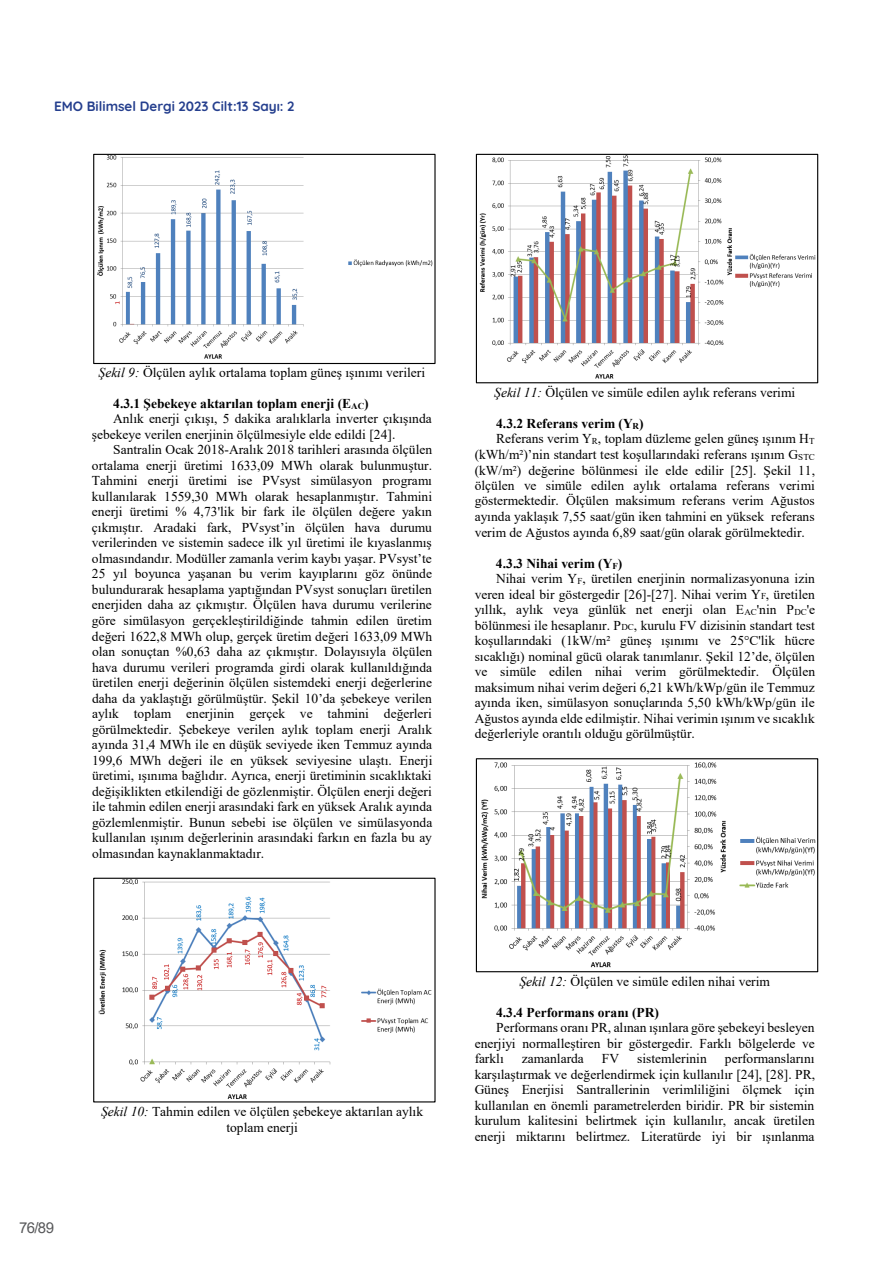
<style>
.page{position:relative;width:893px;height:1263px;background:#fff}
.page>*{position:absolute;margin:0;border:0;box-sizing:border-box;transform-origin:0 0}
.t1{font:15px "Arial";color:#57585a}
.t2{font:13.5px/15.6px "Times New Roman";color:#000;text-align:center}
.t3{font:700 13.5px "Times New Roman";letter-spacing:-.005em;color:#000}
.t4{font:700 13.5px "Quicksand";color:#253f8e}
.s1{font-style:italic}
.s2{font-size:9px}
</style>
<div class="page">
<img style="left:97px;top:156px;width:336px;height:203px">
<div style="left:93px;top:154px;width:343px;height:210px;border:1px solid #000"></div>
<img style="left:98px;top:880px;width:334px;height:219px">
<div style="left:93px;top:878px;width:343px;height:224px;border:1px solid #000"></div>
<img style="left:479px;top:156px;width:337px;height:223px">
<div style="left:476px;top:154px;width:342px;height:229px;border:1px solid #000"></div>
<img style="left:481px;top:762px;width:335px;height:206px">
<div style="left:476px;top:758px;width:342px;height:214px;border:1px solid #000"></div>
<p class="t4" style="left:54px;top:96px;width:242px">EMO Bilimsel Dergi 2023 Cilt:13 Sayı: 2</p>
<p class="t2" style="left:99px;top:364px;width:328px"><span class="s1">Şekil 9:</span> Ölçülen aylık ortalama toplam güneş ışınımı verileri</p>
<p class="t3" style="left:113px;top:394px;width:257px">4.3.1 Şebekeye aktarılan toplam enerji (E<span class="s2">AC</span>)</p>
<p class="t2" style="left:113px;top:410px;width:320px">Anlık enerji çıkışı, 5 dakika aralıklarla inverter çıkışında</p>
<p class="t2" style="left:92px;top:426px;width:305px">şebekeye verilen enerjinin ölçülmesiyle elde edildi [24].</p>
<p class="t2" style="left:113px;top:441px;width:320px">Santralin Ocak 2018-Aralık 2018 tarihleri arasında ölçülen</p>
<p class="t2" style="left:92px;top:457px;width:342px">ortalama enerji üretimi 1633,09 MWh olarak bulunmuştur.</p>
<p class="t2" style="left:92px;top:473px;width:342px">Tahmini enerji üretimi ise PVsyst simülasyon programı</p>
<p class="t2" style="left:92px;top:488px;width:342px">kullanılarak 1559,30 MWh olarak hesaplanmıştır. Tahmini</p>
<p class="t2" style="left:92px;top:503px;width:341px">enerji üretimi % 4,73'lik bir fark ile ölçülen değere yakın</p>
<p class="t2" style="left:92px;top:519px;width:341px">çıkmıştır. Aradaki fark, PVsyst’in ölçülen hava durumu</p>
<p class="t2" style="left:92px;top:535px;width:341px">verilerinden ve sistemin sadece ilk yıl üretimi ile kıyaslanmış</p>
<p class="t2" style="left:92px;top:550px;width:341px">olmasındandır. Modüller zamanla verim kaybı yaşar. PVsyst’te</p>
<p class="t2" style="left:92px;top:566px;width:342px">25 yıl boyunca yaşanan bu verim kayıplarını göz önünde</p>
<p class="t2" style="left:92px;top:581px;width:341px">bulundurarak hesaplama yaptığından PVsyst sonuçları üretilen</p>
<p class="t2" style="left:92px;top:597px;width:341px">enerjiden daha az çıkmıştır. Ölçülen hava durumu verilerine</p>
<p class="t2" style="left:92px;top:612px;width:341px">göre simülasyon gerçekleştirildiğinde tahmin edilen üretim</p>
<p class="t2" style="left:92px;top:628px;width:342px">değeri 1622,8 MWh olup, gerçek üretim değeri 1633,09 MWh</p>
<p class="t2" style="left:92px;top:643px;width:342px">olan sonuçtan %0,63 daha az çıkmıştır. Dolayısıyla ölçülen</p>
<p class="t2" style="left:92px;top:659px;width:342px">hava durumu verileri programda girdi olarak kullanıldığında</p>
<p class="t2" style="left:92px;top:674px;width:341px">üretilen enerji değerinin ölçülen sistemdeki enerji değerlerine</p>
<p class="t2" style="left:92px;top:690px;width:341px">daha da yaklaştığı görülmüştür. Şekil 10’da şebekeye verilen</p>
<p class="t2" style="left:92px;top:705px;width:341px">aylık toplam enerjinin gerçek ve tahmini değerleri</p>
<p class="t2" style="left:92px;top:721px;width:342px">görülmektedir. Şebekeye verilen aylık toplam enerji Aralık</p>
<p class="t2" style="left:92px;top:736px;width:342px">ayında 31,4 MWh ile en düşük seviyede iken Temmuz ayında</p>
<p class="t2" style="left:92px;top:752px;width:342px">199,6 MWh değeri ile en yüksek seviyesine ulaştı. Enerji</p>
<p class="t2" style="left:92px;top:767px;width:341px">üretimi, ışınıma bağlıdır. Ayrıca, enerji üretiminin sıcaklıktaki</p>
<p class="t2" style="left:92px;top:783px;width:341px">değişiklikten etkilendiği de gözlenmiştir. Ölçülen enerji değeri</p>
<p class="t2" style="left:92px;top:799px;width:342px">ile tahmin edilen enerji arasındaki fark en yüksek Aralık ayında</p>
<p class="t2" style="left:92px;top:814px;width:342px">gözlemlenmiştir. Bunun sebebi ise ölçülen ve simülasyonda</p>
<p class="t2" style="left:92px;top:830px;width:341px">kullanılan ışınım değerlerinin arasındaki farkın en fazla bu ay</p>
<p class="t2" style="left:92px;top:845px;width:174px">olmasından kaynaklanmaktadır.</p>
<p class="t2" style="left:494px;top:384px;width:302px"><span class="s1">Şekil 11:</span> Ölçülen ve simüle edilen aylık referans verimi</p>
<p class="t3" style="left:496px;top:414px;width:149px">4.3.2 Referans verim (Y<span class="s2">R</span>)</p>
<p class="t2" style="left:496px;top:431px;width:320px">Referans verim Y<span class="s2">R</span>, toplam düzleme gelen güneş ışınım H<span class="s2">T</span></p>
<p class="t2" style="left:475px;top:446px;width:342px">(kWh/m²)’nin standart test koşullarındaki referans ışınım G<span class="s2">STC</span></p>
<p class="t2" style="left:475px;top:462px;width:342px">(kW/m²) değerine bölünmesi ile elde edilir [25]. Şekil 11,</p>
<p class="t2" style="left:475px;top:477px;width:342px">ölçülen ve simüle edilen aylık ortalama referans verimi</p>
<p class="t2" style="left:475px;top:493px;width:342px">göstermektedir. Ölçülen maksimum referans verim Ağustos</p>
<p class="t2" style="left:475px;top:508px;width:341px">ayında yaklaşık 7,55 saat/gün iken tahmini en yüksek referans</p>
<p class="t2" style="left:475px;top:524px;width:332px">verim de Ağustos ayında 6,89 saat/gün olarak görülmektedir.</p>
<p class="t3" style="left:496px;top:554px;width:128px">4.3.3 Nihai verim (Y<span class="s2">F</span>)</p>
<p class="t2" style="left:496px;top:570px;width:320px">Nihai verim Y<span class="s2">F</span>, üretilen enerjinin normalizasyonuna izin</p>
<p class="t2" style="left:475px;top:586px;width:342px">veren ideal bir göstergedir [26]-[27]. Nihai verim Y<span class="s2">F</span>, üretilen</p>
<p class="t2" style="left:475px;top:601px;width:342px">yıllık, aylık veya günlük net enerji olan E<span class="s2">AC</span>'nin P<span class="s2">DC</span>'e</p>
<p class="t2" style="left:475px;top:617px;width:342px">bölünmesi ile hesaplanır. P<span class="s2">DC</span>, kurulu FV dizisinin standart test</p>
<p class="t2" style="left:475px;top:632px;width:342px">koşullarındaki (1kW/m² güneş ışınımı ve 25°C'lik hücre</p>
<p class="t2" style="left:475px;top:648px;width:342px">sıcaklığı) nominal gücü olarak tanımlanır. Şekil 12’de, ölçülen</p>
<p class="t2" style="left:475px;top:664px;width:342px">ve simüle edilen nihai verim görülmektedir. Ölçülen</p>
<p class="t2" style="left:475px;top:679px;width:342px">maksimum nihai verim değeri 6,21 kWh/kWp/gün ile Temmuz</p>
<p class="t2" style="left:475px;top:694px;width:342px">ayında iken, simülasyon sonuçlarında 5,50 kWh/kWp/gün ile</p>
<p class="t2" style="left:475px;top:710px;width:342px">Ağustos ayında elde edilmiştir. Nihai verimin ışınım ve sıcaklık</p>
<p class="t2" style="left:475px;top:726px;width:222px">değerleriyle orantılı olduğu görülmüştür.</p>
<p class="t1" style="left:19px;top:1217px;width:36px">76/89</p>
<p class="t2" style="left:101px;top:1103px;width:324px"><span class="s1">Şekil 10:</span> Tahmin edilen ve ölçülen şebekeye aktarılan aylık toplam enerji</p>
<p class="t2" style="left:519px;top:973px;width:252px"><span class="s1">Şekil 12:</span> Ölçülen ve simüle edilen nihai verim</p>
<p class="t3" style="left:496px;top:1003px;width:165px">4.3.4 Performans oranı (PR)</p>
<p class="t2" style="left:496px;top:1019px;width:320px">Performans oranı PR, alınan ışınlara göre şebekeyi besleyen</p>
<p class="t2" style="left:475px;top:1035px;width:341px">enerjiyi normalleştiren bir göstergedir. Farklı bölgelerde ve</p>
<p class="t2" style="left:475px;top:1050px;width:31px">farklı</p>
<p class="t2" style="left:522px;top:1050px;width:64px">zamanlarda</p>
<p class="t2" style="left:602px;top:1050px;width:19px">FV</p>
<p class="t2" style="left:637px;top:1050px;width:71px">sistemlerinin</p>
<p class="t2" style="left:475px;top:1050px;width:342px;text-align:justify;text-indent:250px">performanslarını karşılaştırmak ve değerlendirmek için kullanılır [24], [28]. PR, Güneş Enerjisi Santrallerinin verimliliğini ölçmek için kullanılan en önemli parametrelerden biridir. PR bir sistemin kurulum kalitesini belirtmek için kullanılır, ancak üretilen enerji miktarını belirtmez. Literatürde iyi bir ışınlanma</p>
</div>
